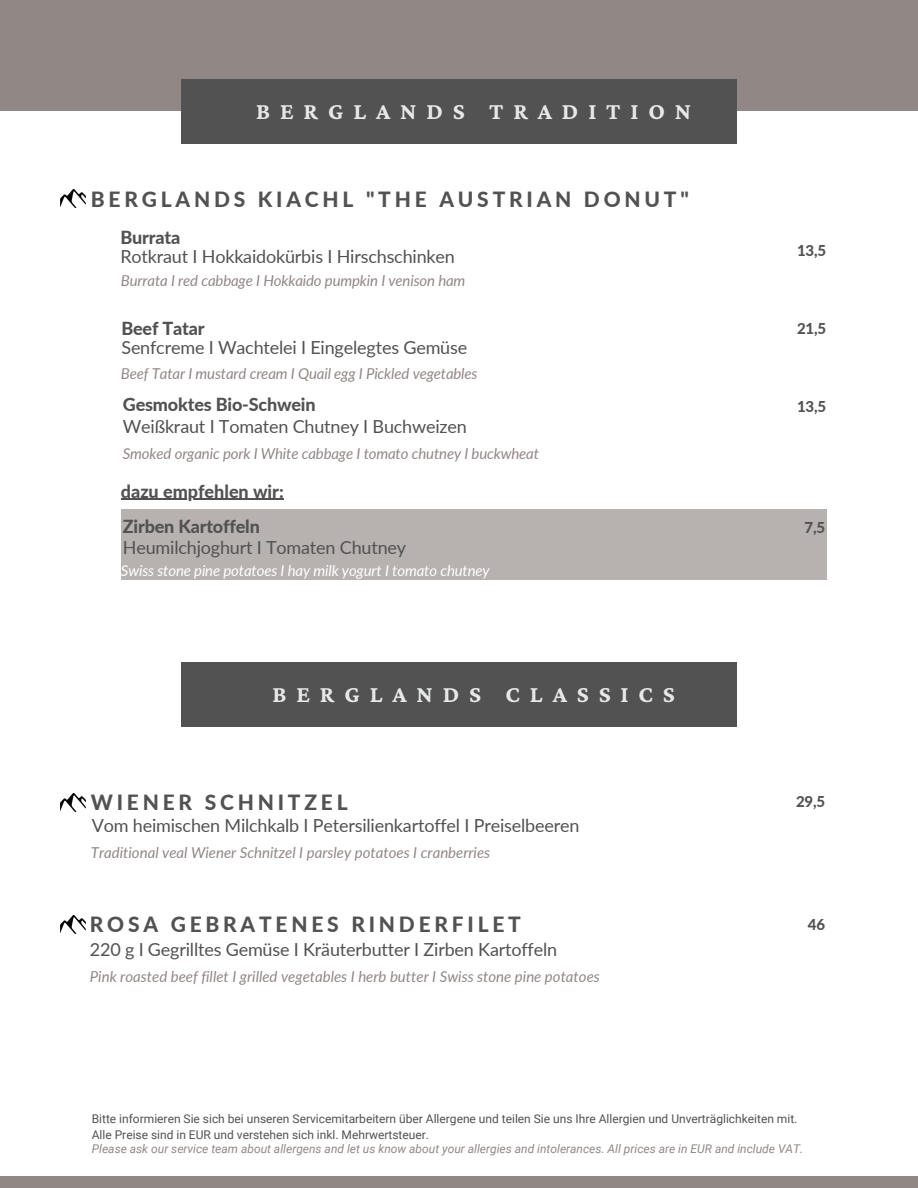
<style>
.page{position:relative;width:918px;height:1188px;background:#fff}
.page>*{position:absolute;margin:0;border:0;box-sizing:border-box;transform-origin:0 0}
.t1{font:700 24px "Crimson Pro";letter-spacing:.41em;color:#e7e9e9}
.t2{font:800 21px "Lato";letter-spacing:.18em;color:#525252}
.t3{font:18px "Lato";letter-spacing:-.01em;color:#525252}
.t4{font:800 18px "Lato";letter-spacing:-.01em;color:#525252}
.t5{font:italic 15px "Lato";letter-spacing:-.01em;color:#918785}
.t6{font:italic 15px "Lato";letter-spacing:-.01em;color:#fff}
.t7{font:800 15px "Lato";letter-spacing:-.01em;color:#525252}
.t8{font:12px/16px "Roboto";color:#525252}
.t9{font:italic 12px "Roboto";color:#918785}
</style>
<div class="page">
<div style="left:0;top:1177px;width:918px;height:11px;background:#918785"></div>
<div style="left:0;top:0;width:918px;height:111px;background:#918785"></div>
<div style="left:181px;top:80px;width:556px;height:64px;background:#525252"></div>
<img style="left:61px;top:189px;width:24px;height:18px">
<div style="left:121px;top:509px;width:705px;height:71px;background:#b7b1b0"></div>
<hr style="left:121px;top:499px;width:163px;height:1px;background:#525252">
<div style="left:181px;top:663px;width:556px;height:64px;background:#525252"></div>
<img style="left:61px;top:915px;width:24px;height:18px">
<img style="left:61px;top:793px;width:24px;height:18px">
<h1 class="t1" style="left:256px;top:97px;width:437px">BERGLANDS TRADITION</h1>
<h2 class="t2" style="left:91px;top:186px;width:600px">BERGLANDS KIACHL "THE AUSTRIAN DONUT"</h2>
<p class="t4" style="left:120px;top:227px;width:61px">Burrata</p>
<p class="t3" style="left:120px;top:246px;width:336px">Rotkraut I Hokkaidokürbis I Hirschschinken</p>
<p class="t5" style="left:121px;top:271px;width:346px">Burrata I red cabbage I Hokkaido pumpkin I venison ham</p>
<p class="t4" style="left:121px;top:317px;width:85px">Beef Tatar</p>
<p class="t3" style="left:121px;top:336px;width:347px">Senfcreme I Wachtelei I Eingelegtes Gemüse</p>
<p class="t5" style="left:121px;top:364px;width:358px">Beef Tatar I mustard cream I Quail egg I Pickled vegetables</p>
<p class="t4" style="left:123px;top:393px;width:194px">Gesmoktes Bio-Schwein</p>
<p class="t3" style="left:123px;top:416px;width:346px">Weißkraut I Tomaten Chutney I Buchweizen</p>
<p class="t5" style="left:123px;top:445px;width:418px">Smoked organic pork I White cabbage I tomato chutney I buckwheat</p>
<p class="t4" style="left:121px;top:480px;width:164px">dazu empfehlen wir:</p>
<p class="t4" style="left:123px;top:515px;width:139px">Zirben Kartoffeln</p>
<p class="t3" style="left:123px;top:536px;width:285px">Heumilchjoghurt I Tomaten Chutney</p>
<p class="t6" style="left:121px;top:561px;width:370px">Swiss stone pine potatoes I hay milk yogurt I tomato chutney</p>
<h1 class="t1" style="left:273px;top:680px;width:404px">BERGLANDS CLASSICS</h1>
<h2 class="t2" style="left:91px;top:789px;width:258px">WIENER SCHNITZEL</h2>
<p class="t3" style="left:92px;top:814px;width:489px">Vom heimischen Milchkalb I Petersilienkartoffel I Preiselbeeren</p>
<p class="t5" style="left:91px;top:843px;width:401px">Traditional veal Wiener Schnitzel I parsley potatoes I cranberries</p>
<h2 class="t2" style="left:90px;top:911px;width:433px">ROSA GEBRATENES RINDERFILET</h2>
<p class="t3" style="left:90px;top:939px;width:469px">220 g I Gegrilltes Gemüse I Kräuterbutter I Zirben Kartoffeln</p>
<p class="t5" style="left:90px;top:967px;width:512px">Pink roasted beef fillet I grilled vegetables I herb butter I Swiss stone pine potatoes</p>
<p class="t7" style="left:797px;top:241px;width:31px">13,5</p>
<p class="t7" style="left:797px;top:319px;width:31px">21,5</p>
<p class="t7" style="left:797px;top:398px;width:31px">13,5</p>
<p class="t7" style="left:805px;top:518px;width:22px">7,5</p>
<p class="t7" style="left:796px;top:793px;width:31px">29,5</p>
<p class="t7" style="left:808px;top:915px;width:19px">46</p>
<p class="t8" style="left:92px;top:1111px;width:707px">Bitte informieren Sie sich bei unseren Servicemitarbeitern über Allergene und teilen Sie uns Ihre Allergien und Unverträglichkeiten mit.<br>Alle Preise sind in EUR und verstehen sich inkl. Mehrwertsteuer.</p>
<p class="t9" style="left:92px;top:1142px;width:713px">Please ask our service team about allergens and let us know about your allergies and intolerances. All prices are in EUR and include VAT.</p>
</div>
